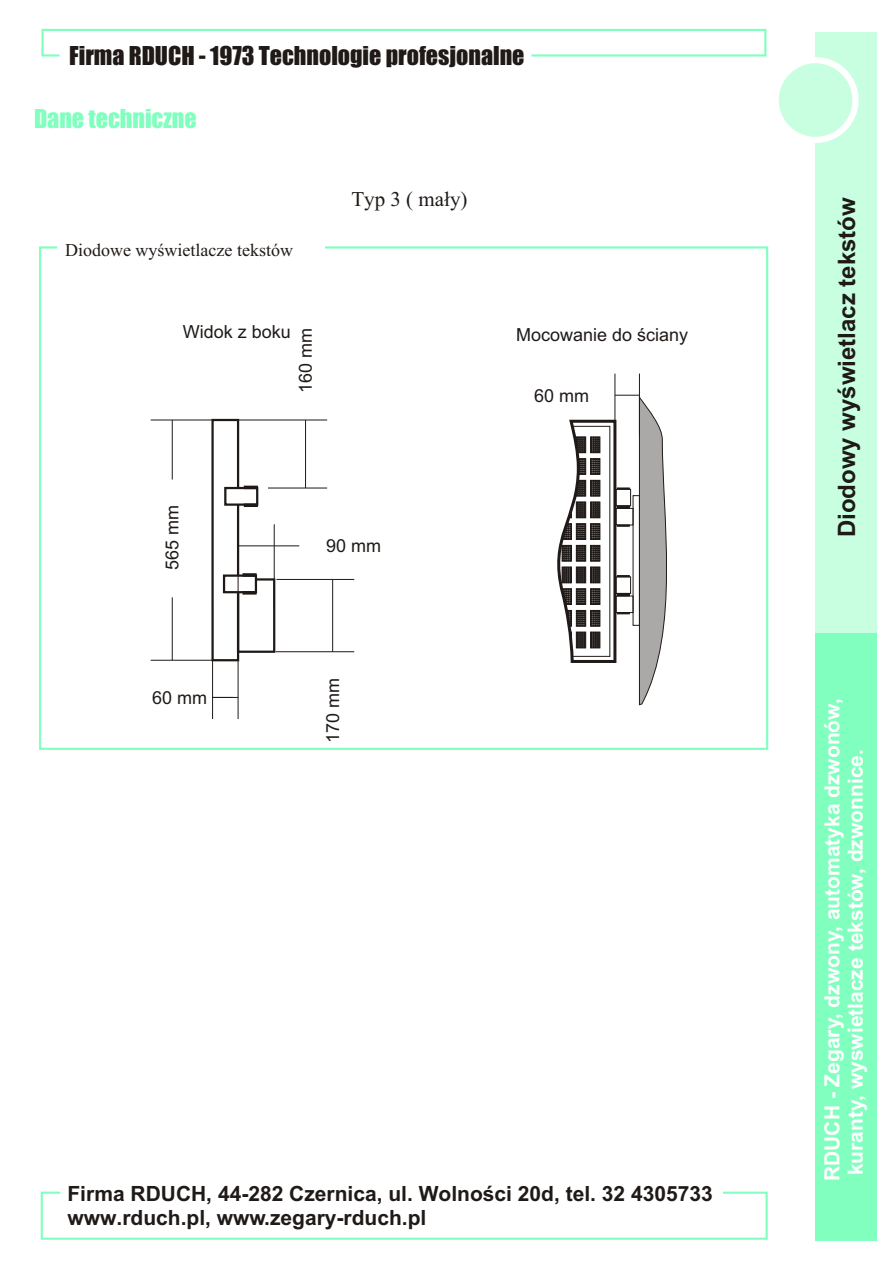
<style>
.page{position:relative;width:894px;height:1263px;background:#fff}
.page>*{position:absolute;margin:0;border:0;box-sizing:border-box;transform-origin:0 0}
.t1{font:24px "Impact";color:#1f1a17}
.t2{font:700 24px "Arial CE";color:#1f1a17}
.t3{font:24px "Impact";color:#80ffbf}
.t4{font:700 21px/23.4px "Arial CE";color:#1f1a17}
.t5{font:700 21px/23.4px "Arial CE";color:#fff}
.t6{font:21px "Times New Roman CE";color:#1f1a17}
.t7{font:18px "Arial CE";color:#1f1a17}
.t8{font:18px "Times New Roman CE";color:#1f1a17}
</style>
<div class="page">
<svg style="left:40px;top:1191px;width:728px;height:49px"></svg>
<div style="left:815px;top:32px;width:61px;height:1209px;background:#c7ffe0"></div>
<div style="left:815px;top:634px;width:61px;height:607px;background:#80ffbf"></div>
<div style="left:773px;top:57px;width:86px;height:86px;background:#fff;border-radius:50%"></div>
<div style="left:779px;top:63px;width:73px;height:74px;background:#c7ffe0;border-radius:50%"></div>
<svg style="left:39px;top:246px;width:730px;height:504px"></svg>
<div style="left:237px;top:578px;width:38px;height:75px;background:#fff;border:2px solid #1f1a17"></div>
<div style="left:211px;top:419px;width:28px;height:242px;border:2px solid #1f1a17"></div>
<div style="left:224px;top:487px;width:34px;height:19px;background:#fff;border:2px solid #1f1a17"></div>
<hr style="left:244px;top:486px;width:14px;height:3px;background:#1f1a17">
<svg style="left:244px;top:503px;width:14px;height:4px"></svg>
<hr style="left:172px;top:597px;width:1px;height:63px;background:#1f1a17">
<hr style="left:172px;top:420px;width:1px;height:60px;background:#1f1a17">
<hr style="left:151px;top:660px;width:74px;height:1px;background:#1f1a17">
<hr style="left:151px;top:420px;width:74px;height:1px;background:#1f1a17">
<svg style="left:213px;top:697px;width:25px;height:1px"></svg>
<hr style="left:238px;top:608px;width:1px;height:111px;background:#1f1a17">
<hr style="left:212px;top:605px;width:1px;height:114px;background:#1f1a17">
<div style="left:223px;top:574px;width:34px;height:19px;background:#fff;border:2px solid #1f1a17"></div>
<svg style="left:242px;top:573px;width:15px;height:4px"></svg>
<svg style="left:242px;top:591px;width:15px;height:4px"></svg>
<hr style="left:305px;top:420px;width:1px;height:68px;background:#1f1a17">
<hr style="left:268px;top:488px;width:59px;height:1px;background:#1f1a17">
<hr style="left:235px;top:420px;width:92px;height:1px;background:#1f1a17">
<hr style="left:332px;top:579px;width:1px;height:73px;background:#1f1a17">
<hr style="left:276px;top:651px;width:78px;height:1px;background:#1f1a17">
<hr style="left:276px;top:579px;width:78px;height:1px;background:#1f1a17">
<svg style="left:275px;top:546px;width:24px;height:1px"></svg>
<hr style="left:238px;top:546px;width:36px;height:1px;background:#1f1a17">
<hr style="left:274px;top:524px;width:1px;height:85px;background:#1f1a17">
<hr style="left:238px;top:524px;width:1px;height:89px;background:#1f1a17">
<svg style="left:545px;top:395px;width:135px;height:310px"></svg>
<hr style="left:639px;top:374px;width:1px;height:61px;background:#1f1a17">
<hr style="left:615px;top:374px;width:1px;height:63px;background:#1f1a17">
<svg style="left:41px;top:28px;width:726px;height:29px"></svg>
<p class="t1" style="left:69px;top:46px;width:457px">Firma RDUCH - 1973 Technologie profesjonalne</p>
<p class="t3" style="left:34px;top:109px;width:164px">Dane techniczne</p>
<p class="t8" style="left:65px;top:243px;width:229px">Diodowe wyœwietlacze tekstów</p>
<p class="t6" style="left:351px;top:191px;width:118px">Typ 3 ( ma³y)</p>
<p class="t7" style="left:183px;top:325px;width:110px">Widok z boku</p>
<p class="t7" style="left:516px;top:328px;width:174px">Mocowanie do œciany</p>
<p class="t7" style="left:299px;top:393px;width:67px;rotate:-90deg">160 mm</p>
<p class="t7" style="left:534px;top:388px;width:57px">60 mm</p>
<p class="t7" style="left:166px;top:570px;width:67px;rotate:-90deg">565 mm</p>
<p class="t7" style="left:152px;top:691px;width:57px">60 mm</p>
<p class="t7" style="left:326px;top:539px;width:57px">90 mm</p>
<p class="t7" style="left:326px;top:743px;width:67px;rotate:-90deg">170 mm</p>
<p class="t4" style="left:67px;top:1184px;width:647px">Firma RDUCH, 44-282 Czernica, ul. Wolnoœci 20d, tel. 32 4305733 www.rduch.pl, www.zegary-rduch.pl</p>
<p class="t2" style="left:838px;top:537px;width:342px;rotate:-90deg">Diodowy wyœwietlacz tekstów</p>
<p class="t5" style="left:822px;top:1181px;width:484px;rotate:-90deg">RDUCH - Zegary, dzwony, automatyka dzwonów, kuranty, wyswietlacze tekstów, dzwonnice.</p>
</div>
